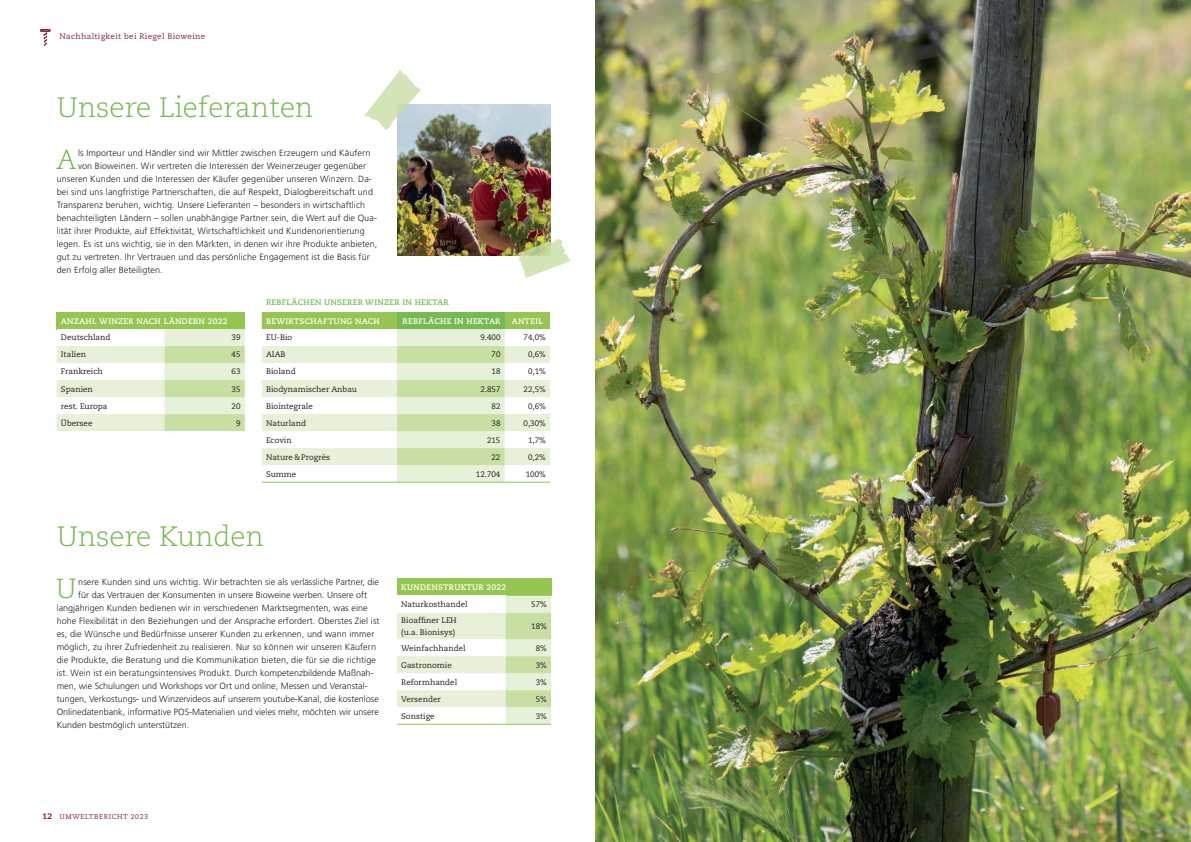
<style>
.page{position:relative;width:1191px;height:842px;background:#fff}
.page>*{position:absolute;margin:0;border:0;box-sizing:border-box;transform-origin:0 0}
.t1{font:300 28px "Caecilia";color:#76ba52}
.t2{font:300 27.6px "Caecilia";color:#76ba52}
.t3{font:300 9px "Frutiger";letter-spacing:.01em;color:#231f20}
.t4{font:8px/12px "Caecilia";color:#231f20}
.t5{font:700 8px "Caecilia";letter-spacing:.03em;color:#fff}
.t6{font:700 8px "Caecilia";letter-spacing:.03em;color:#76ba52}
.t7{font:8px "Caecilia";letter-spacing:.04em;color:#832255}
.t8{font:7px "Caecilia";letter-spacing:.08em;color:#832255}
.s1{font-weight:800;font-size:8px}
</style>
<div class="page">
<div style="left:57px;top:312px;width:188px;height:17px;background:#95c650"></div>
<svg style="left:57px;top:329px;width:188px;height:102px"></svg>
<div style="left:262px;top:312px;width:288px;height:17px;background:#95c650"></div>
<div style="left:397px;top:312px;width:108px;height:17px;background:#76ba52"></div>
<svg style="left:262px;top:329px;width:288px;height:153px;fill:#e8f1da"></svg>
<svg style="left:397px;top:346px;width:108px;height:119px;background:#d5e6ba"></svg>
<hr style="left:262px;top:482px;width:135px;height:1px;background:#95c650">
<hr style="left:397px;top:482px;width:108px;height:1px;background:#95c650">
<hr style="left:505px;top:482px;width:45px;height:1px;background:#95c650">
<div style="left:397px;top:579px;width:154px;height:17px;background:#95c650"></div>
<svg style="left:397px;top:596px;width:154px;height:128px"></svg>
<hr style="left:397px;top:724px;width:109px;height:1px;background:#95c650">
<hr style="left:506px;top:724px;width:45px;height:1px;background:#95c650">
<img style="left:398px;top:104px;width:152px;height:152px">
<svg style="left:517px;top:239px;width:54px;height:39px"></svg>
<svg style="left:364px;top:69px;width:57px;height:61px"></svg>
<img style="left:595px;top:0;width:596px;height:842px">
<svg style="left:40px;top:29px;width:10px;height:17px"></svg>
<p class="t7" style="left:60px;top:32px;width:147px">Nachhaltigkeit bei Riegel Bioweine</p>
<h1 class="t1" style="left:57px;top:92px;width:258px">Unsere Lieferanten</h1>
<h2 class="t2" style="left:56px;top:144px;width:21px">A</h2>
<p class="t3" style="left:78px;top:148px;width:294px">ls Importeur und Händler sind wir Mittler zwischen Erzeugern und Käufern</p>
<p class="t3" style="left:78px;top:161px;width:289px">von Bioweinen. Wir vertreten die Interessen der Weinerzeuger gegenüber</p>
<p class="t3" style="left:57px;top:174px;width:317px">unseren Kunden und die Interessen der Käufer gegenüber unseren Winzern. Da-</p>
<p class="t3" style="left:57px;top:187px;width:318px">bei sind uns langfristige Partnerschaften, die auf Respekt, Dialogbereitschaft und</p>
<p class="t3" style="left:57px;top:200px;width:310px">Transparenz beruhen, wichtig. Unsere Lieferanten – besonders in wirtschaftlich</p>
<p class="t3" style="left:57px;top:213px;width:322px">benachteiligten Ländern – sollen unabhängige Partner sein, die Wert auf die Qua-</p>
<p class="t3" style="left:57px;top:226px;width:309px">lität ihrer Produkte, auf Effektivität, Wirtschaftlichkeit und Kundenorientierung</p>
<p class="t3" style="left:57px;top:239px;width:322px">legen. Es ist uns wichtig, sie in den Märkten, in denen wir ihre Produkte anbieten,</p>
<p class="t3" style="left:57px;top:252px;width:315px">gut zu vertreten. Ihr Vertrauen und das persönliche Engagement ist die Basis für</p>
<p class="t3" style="left:57px;top:265px;width:108px">den Erfolg aller Beteiligten.</p>
<p class="t5" style="left:61px;top:316px;width:168px">ANZAHL WINZER NACH LÄNDERN 2022</p>
<p class="t4" style="left:61px;top:332px;width:51px">Deutschland</p>
<p class="t4" style="left:232px;top:332px;width:10px">39</p>
<p class="t4" style="left:61px;top:349px;width:27px">Italien</p>
<p class="t4" style="left:232px;top:349px;width:10px">45</p>
<p class="t4" style="left:61px;top:366px;width:43px">Frankreich</p>
<p class="t4" style="left:232px;top:366px;width:10px">63</p>
<p class="t4" style="left:61px;top:383px;width:34px">Spanien</p>
<p class="t4" style="left:232px;top:383px;width:10px">35</p>
<p class="t4" style="left:61px;top:400px;width:48px">rest. Europa</p>
<p class="t4" style="left:232px;top:400px;width:10px">20</p>
<p class="t4" style="left:61px;top:417px;width:33px">Übersee</p>
<p class="t4" style="left:236px;top:417px;width:6px">9</p>
<p class="t6" style="left:266px;top:298px;width:184px">REBFLÄCHEN UNSERER WINZER IN HEKTAR</p>
<p class="t5" style="left:266px;top:316px;width:115px">BEWIRTSCHAFTUNG NACH</p>
<p class="t5" style="left:403px;top:316px;width:99px">REBFLÄCHE IN HEKTAR</p>
<p class="t5" style="left:512px;top:316px;width:33px">ANTEIL</p>
<p class="t4" style="left:266px;top:332px;width:28px">EU-Bio</p>
<p class="t4" style="left:480px;top:332px;width:22px">9.400</p>
<p class="t4" style="left:523px;top:332px;width:24px">74,0%</p>
<p class="t4" style="left:266px;top:349px;width:21px">AIAB</p>
<p class="t4" style="left:491px;top:349px;width:10px">70</p>
<p class="t4" style="left:528px;top:349px;width:19px">0,6%</p>
<p class="t4" style="left:266px;top:366px;width:31px">Bioland</p>
<p class="t4" style="left:491px;top:366px;width:10px">18</p>
<p class="t4" style="left:528px;top:366px;width:19px">0,1%</p>
<p class="t4" style="left:266px;top:383px;width:93px">Biodynamischer Anbau</p>
<p class="t4" style="left:480px;top:383px;width:22px">2.857</p>
<p class="t4" style="left:523px;top:383px;width:24px">22,5%</p>
<p class="t4" style="left:266px;top:400px;width:48px">Biointegrale</p>
<p class="t4" style="left:491px;top:400px;width:10px">82</p>
<p class="t4" style="left:528px;top:400px;width:19px">0,6%</p>
<p class="t4" style="left:266px;top:417px;width:42px">Naturland</p>
<p class="t4" style="left:491px;top:417px;width:10px">38</p>
<p class="t4" style="left:523px;top:417px;width:24px">0,30%</p>
<p class="t4" style="left:266px;top:434px;width:27px">Ecovin</p>
<p class="t4" style="left:487px;top:434px;width:15px">215</p>
<p class="t4" style="left:528px;top:434px;width:19px">1,7%</p>
<p class="t4" style="left:266px;top:451px;width:66px">Nature&amp;Progrès</p>
<p class="t4" style="left:491px;top:451px;width:10px">22</p>
<p class="t4" style="left:528px;top:451px;width:19px">0,2%</p>
<p class="t4" style="left:266px;top:468px;width:32px">Summe</p>
<p class="t4" style="left:476px;top:468px;width:26px">12.704</p>
<p class="t4" style="left:526px;top:468px;width:22px">100%</p>
<h1 class="t1" style="left:57px;top:521px;width:209px">Unsere Kunden</h1>
<h2 class="t2" style="left:56px;top:573px;width:22px">U</h2>
<p class="t3" style="left:78px;top:577px;width:302px">nsere Kunden sind uns wichtig. Wir betrachten sie als verlässliche Partner, die</p>
<p class="t3" style="left:78px;top:590px;width:290px">für das Vertrauen der Konsumenten in unsere Bioweine werben. Unsere oft</p>
<p class="t3" style="left:57px;top:603px;width:312px">langjährigen Kunden bedienen wir in verschiedenen Marktsegmenten, was eine</p>
<p class="t3" style="left:57px;top:616px;width:324px">hohe Flexibilität in den Beziehungen und der Ansprache erfordert. Oberstes Ziel ist</p>
<p class="t3" style="left:57px;top:629px;width:319px">es, die Wünsche und Bedürfnisse unserer Kunden zu erkennen, und wann immer</p>
<p class="t3" style="left:57px;top:642px;width:321px">möglich, zu ihrer Zufriedenheit zu realisieren. Nur so können wir unseren Käufern</p>
<p class="t3" style="left:57px;top:655px;width:321px">die Produkte, die Beratung und die Kommunikation bieten, die für sie die richtige</p>
<p class="t3" style="left:57px;top:668px;width:318px">ist. Wein ist ein beratungsintensives Produkt. Durch kompetenzbildende Maßnah-</p>
<p class="t3" style="left:57px;top:681px;width:312px">men, wie Schulungen und Workshops vor Ort und online, Messen und Veranstal-</p>
<p class="t3" style="left:57px;top:694px;width:324px">tungen, Verkostungs- und Winzervideos auf unserem youtube-Kanal, die kostenlose</p>
<p class="t3" style="left:57px;top:707px;width:324px">Onlinedatenbank, informative POS-Materialien und vieles mehr, möchten wir unsere</p>
<p class="t3" style="left:57px;top:720px;width:134px">Kunden bestmöglich unterstützen.</p>
<p class="t5" style="left:401px;top:583px;width:107px">KUNDENSTRUKTUR 2022</p>
<p class="t4" style="left:401px;top:599px;width:68px">Naturkosthandel</p>
<p class="t4" style="left:531px;top:599px;width:17px">57%</p>
<p class="t4" style="left:401px;top:614px;width:57px">Bioaffiner LEH (u.a. Bionisys)</p>
<p class="t4" style="left:531px;top:620px;width:17px">18%</p>
<p class="t4" style="left:401px;top:642px;width:66px">Weinfachhandel</p>
<p class="t4" style="left:536px;top:642px;width:13px">8%</p>
<p class="t4" style="left:401px;top:659px;width:52px">Gastronomie</p>
<p class="t4" style="left:536px;top:659px;width:13px">3%</p>
<p class="t4" style="left:401px;top:676px;width:58px">Reformhandel</p>
<p class="t4" style="left:536px;top:676px;width:13px">3%</p>
<p class="t4" style="left:401px;top:693px;width:41px">Versender</p>
<p class="t4" style="left:536px;top:693px;width:13px">5%</p>
<p class="t4" style="left:401px;top:710px;width:35px">Sonstige</p>
<p class="t4" style="left:536px;top:710px;width:13px">3%</p>
<p class="t8" style="left:43px;top:813px;width:107px"><span class="s1">12</span> UMWELTBERICHT 2023</p>
</div>
